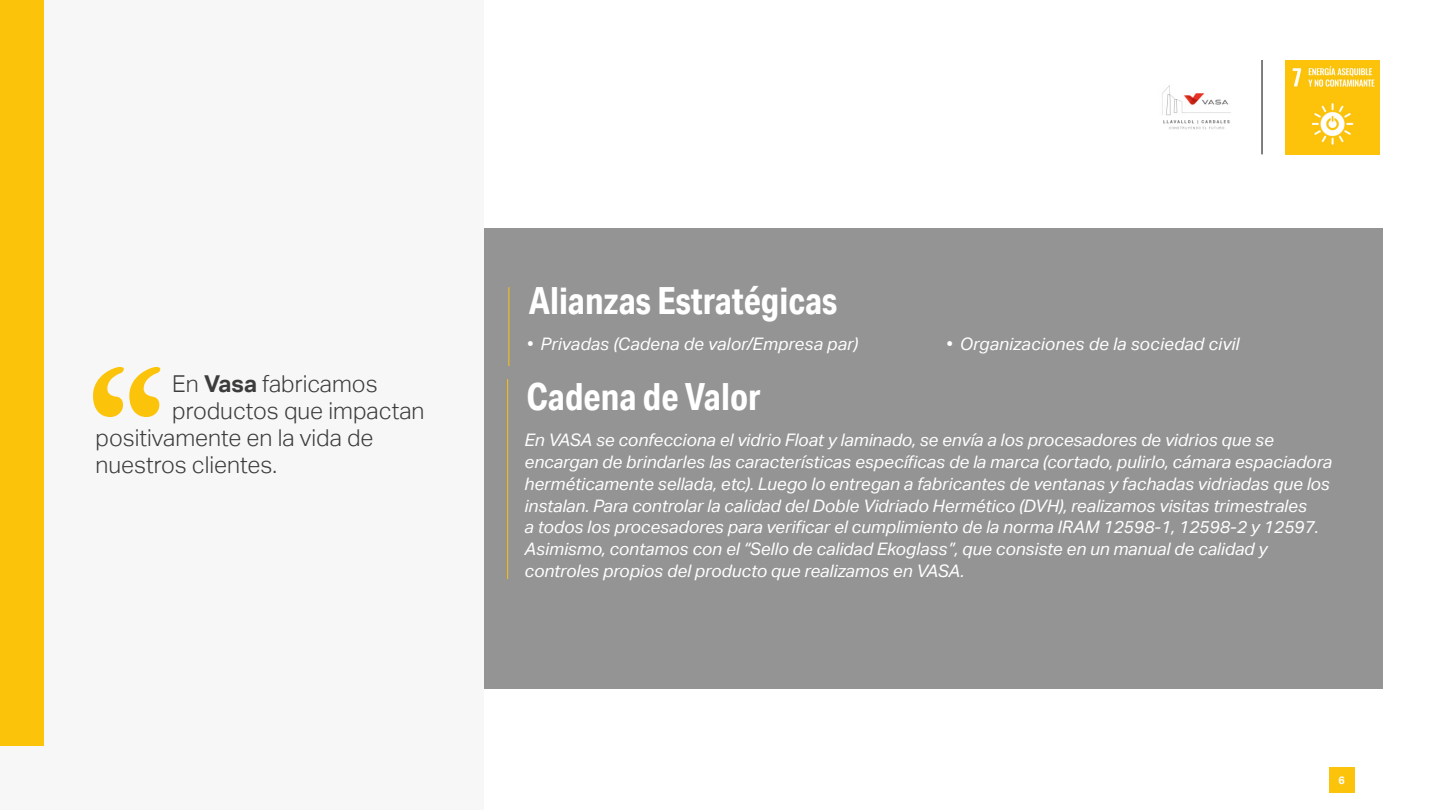
<style>
.page{position:relative;width:1440px;height:810px;background:#fff}
.page>*{position:absolute;margin:0;border:0;box-sizing:border-box;transform-origin:0 0}
.t1{font:700 37.5px "Aktiv Grotesk Cd";color:#fff}
.t2{font:300 23.25px "Aktiv Grotesk";color:#3c3c3b}
.t3{font:italic 17.25px/21.8px "Aktiv Grotesk";color:#fff}
.t4{font:700 10.88px "Aktiv Grotesk";color:#fff}
.s1{font-weight:700}
</style>
<div class="page">
<div style="left:1329px;top:767px;width:25px;height:26px;background:#fcc30b"></div>
<img style="left:1285px;top:60px;width:95px;height:95px">
<hr style="left:1262px;top:60px;width:1px;height:94px;background:#000">
<img style="left:1162px;top:85px;width:69px;height:45px">
<div style="left:0;top:0;width:484px;height:810px;background:#f7f7f7"></div>
<div style="left:0;top:0;width:44px;height:746px;background:#fcc30b"></div>
<div style="left:484px;top:228px;width:898px;height:460px;background:#949494"></div>
<svg style="left:93px;top:367px;width:67px;height:50px"></svg>
<hr style="left:508px;top:287px;width:1px;height:79px;background:#fcc30b">
<hr style="left:507px;top:379px;width:1px;height:200px;background:#fcc30b">
<h2 class="t2" style="left:172px;top:370px;width:207px">En <span class="s1">Vasa</span> fabricamos</h2>
<h2 class="t2" style="left:172px;top:397px;width:254px">productos que impactan</h2>
<h2 class="t2" style="left:96px;top:424px;width:280px">positivamente en la vida de</h2>
<h2 class="t2" style="left:96px;top:451px;width:183px">nuestros clientes.</h2>
<h1 class="t1" style="left:529px;top:277px;width:310px">Alianzas Estratégicas</h1>
<p class="t3" style="left:527px;top:334px;width:333px">• Privadas (Cadena de valor/Empresa par)</p>
<p class="t3" style="left:946px;top:334px;width:295px">• Organizaciones de la sociedad civil</p>
<h1 class="t1" style="left:526px;top:373px;width:236px">Cadena de Valor</h1>
<p class="t3" style="left:525px;top:429px;width:809px">En VASA se confecciona el vidrio Float y laminado, se envía a los procesadores de vidrios que se encargan de brindarles las características específicas de la marca (cortado, pulirlo, cámara espaciadora herméticamente sellada, etc). Luego lo entregan a fabricantes de ventanas y fachadas vidriadas que los instalan. Para controlar la calidad del Doble Vidriado Hermético (DVH), realizamos visitas trimestrales<br>a todos los procesadores para verificar el cumplimiento de la norma IRAM 12598-1, 12598-2 y 12597.<br>Asimismo, contamos con el “Sello de calidad Ekoglass”, que consiste en un manual de calidad y controles propios del producto que realizamos en VASA.</p>
<p class="t4" style="left:1338px;top:774px;width:8px">6</p>
</div>
